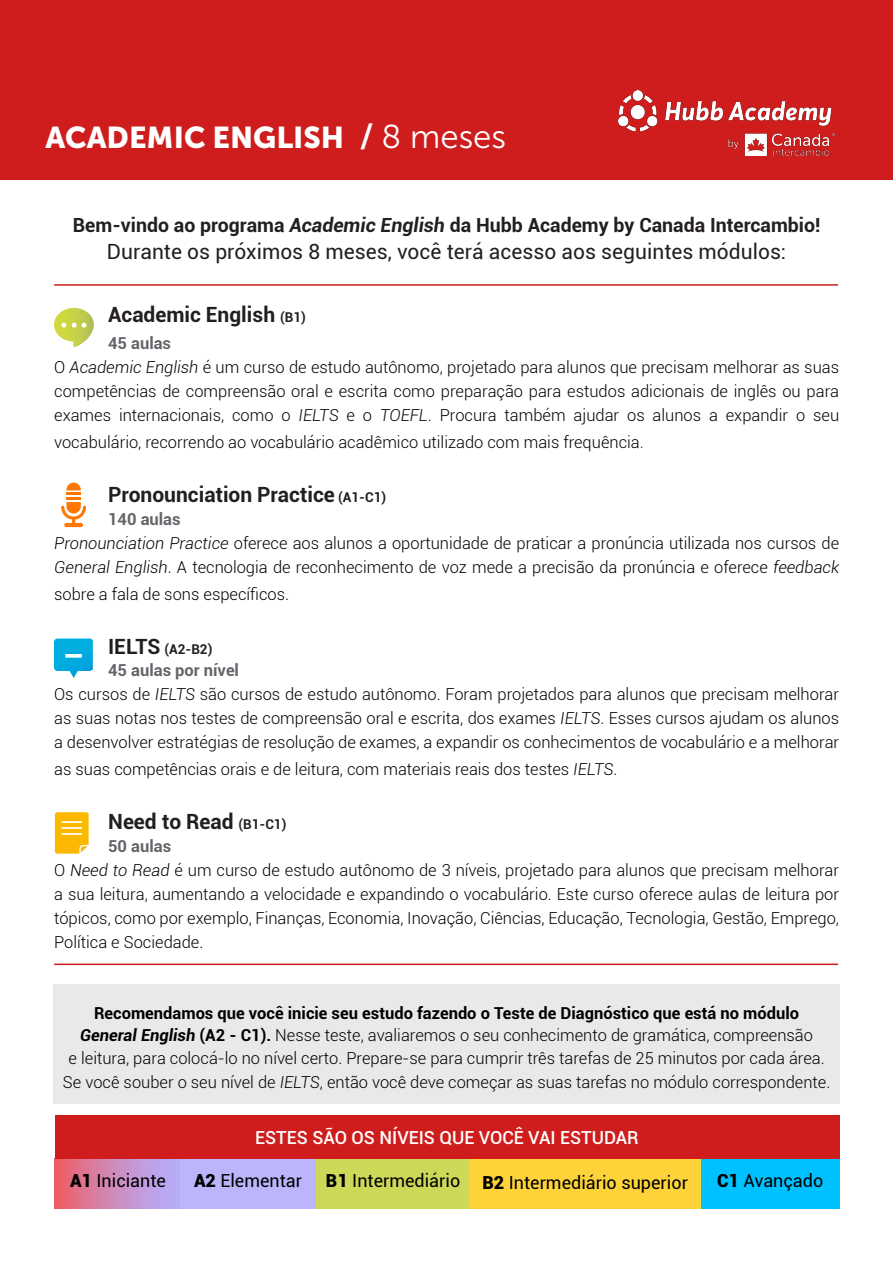
<style>
.page{position:relative;width:893px;height:1263px;background:#fff}
.page>*{position:absolute;margin:0;border:0;box-sizing:border-box;transform-origin:0 0}
.t1{font:30px "Museo Sans 900";color:#fff}
.t2{font:700 21px "Roboto";color:#231f20}
.t3{font:21px "Roboto";color:#231f20}
.t4{font:700 19.5px "Roboto";color:#231f20}
.t5{font:18px "Roboto";color:#000}
.t6{font:500 18px "Roboto";color:#fff}
.t7{font:300 16.5px/24px "Roboto";color:#000}
.t8{font:700 13.5px "Roboto";color:#231f20}
.s1{font-family:"Museo Sans 700";font-size:33px}
.s2{font-family:"Museo Sans 300";font-size:33px}
.s3{font-style:italic}
.s4{font-size:13.5px}
.s5{font-weight:700;color:#63656a}
.s6{color:#231f20}
.s7{font-size:21px}
.s8{font-weight:700}
.s9{font-weight:700;font-style:italic}
.s10{font-weight:900}
</style>
<div class="page">
<div style="left:54px;top:984px;width:786px;height:120px;background:#eae8e8"></div>
<div style="left:0;top:0;width:893px;height:180px;background:#ce1d1c"></div>
<hr style="left:54px;top:284px;width:784px;height:2px;background:#ce1d1c">
<hr style="left:54px;top:963px;width:784px;height:2px;background:#ce1d1c">
<img style="left:618px;top:91px;width:217px;height:65px">
<div style="left:55px;top:1158px;width:126px;height:51px;background:linear-gradient(to right,#ec616b,#b2b3ff)"></div>
<div style="left:180px;top:1158px;width:136px;height:51px;background:#bdb5fc"></div>
<div style="left:316px;top:1158px;width:154px;height:51px;background:#cdd859"></div>
<div style="left:470px;top:1158px;width:231px;height:51px;background:#fed33a"></div>
<div style="left:701px;top:1158px;width:138px;height:51px;background:#00c1ff"></div>
<div style="left:55px;top:1115px;width:784px;height:43px;background:#ce1d1c"></div>
<svg style="left:54px;top:308px;width:40px;height:39px"></svg>
<svg style="left:66px;top:483px;width:15px;height:12px"></svg>
<svg style="left:61px;top:502px;width:25px;height:25px"></svg>
<hr style="left:66px;top:497px;width:15px;height:3px;background:#fe7700">
<svg style="left:54px;top:638px;width:39px;height:40px"></svg>
<svg style="left:55px;top:812px;width:34px;height:42px"></svg>
<h1 class="t1" style="left:45px;top:121px;width:462px">ACADEMIC ENGLISH <span class="s1">/</span> <span class="s2">8 meses</span></h1>
<p class="t4" style="left:73px;top:214px;width:749px">Bem-vindo ao programa <span class="s3">Academic English</span> da Hubb Academy by Canada Intercambio!</p>
<p class="t3" style="left:107px;top:240px;width:681px">Durante os próximos 8 meses, você terá acesso aos seguintes módulos:</p>
<p class="t2" style="left:108px;top:303px;width:199px">Academic English <span class="s4">(B1)</span></p>
<p class="t7" style="left:54px;top:332px;width:786px;text-indent:54px"><span class="s5">45 aulas<br></span>O <span class="s3">Academic English</span> é um curso de estudo autônomo, projetado para alunos que precisam melhorar as suas competências de compreensão oral e escrita como preparação para estudos adicionais de inglês ou para exames internacionais, como o <span class="s3">IELTS</span> e o <span class="s3">TOEFL</span>. Procura também ajudar os alunos a expandir o seu</p>
<p class="t7" style="left:54px;top:431px;width:591px">vocabulário, recorrendo ao vocabulário acadêmico utilizado com mais frequência<span class="s6">.</span></p>
<p class="t2" style="left:108px;top:483px;width:279px">Pronounciation Practice <span class="s4">(A1-C1)</span></p>
<p class="t7" style="left:54px;top:507px;width:786px;text-indent:54px"><span class="s5">140 aulas<br></span><span class="s3">Pronounciation Practice</span> oferece aos alunos a oportunidade de praticar a pronúncia utilizada nos cursos de<br><span class="s3">General English</span>. A tecnologia de reconhecimento de voz mede a precisão da pronúncia e oferece <span class="s3">feedback</span></p>
<p class="t7" style="left:54px;top:582px;width:236px">sobre a fala de sons específicos.</p>
<p class="t8" style="left:108px;top:641px;width:106px"><span class="s7">IELTS</span> (A2-B2)</p>
<p class="t7" style="left:54px;top:659px;width:786px;text-indent:54px"><span class="s5">45 aulas por nível<br></span>Os cursos de <span class="s3">IELTS</span> são cursos de estudo autônomo. Foram projetados para alunos que precisam melhorar as suas notas nos testes de compreensão oral e escrita, dos exames <span class="s3">IELTS</span>. Esses cursos ajudam os alunos a desenvolver estratégias de resolução de exames, a expandir os conhecimentos de vocabulário e a melhorar</p>
<p class="t7" style="left:54px;top:758px;width:565px">as suas competências orais e de leitura, com materiais reais dos testes <span class="s3">IELTS</span>.</p>
<p class="t2" style="left:108px;top:810px;width:180px">Need to Read <span class="s4">(B1-C1)</span></p>
<p class="t7" style="left:54px;top:834px;width:786px;text-indent:54px"><span class="s5">50 aulas<br></span>O <span class="s3">Need to Read</span> é um curso de estudo autônomo de 3 níveis, projetado para alunos que precisam melhorar a sua leitura, aumentando a velocidade e expandindo o vocabulário. Este curso oferece aulas de leitura por tópicos, como por exemplo, Finanças, Economia, Inovação, Ciências, Educação, Tecnologia, Gestão, Emprego, Política e Sociedade.</p>
<p class="t7" style="left:69px;top:1001px;width:757px;line-height:22.5px;text-align:center"><span class="s8">Recomendamos que você inicie seu estudo fazendo o Teste de Diagnóstico que está no módulo<br></span><span class="s9">General English</span> <span class="s8">(A2 - C1).</span> Nesse teste, avaliaremos o seu conhecimento de gramática, compreensão<br>e leitura, para colocá-lo no nível certo. Prepare-se para cumprir três tarefas de 25 minutos por cada área.</p>
<p class="t7" style="left:63px;top:1070px;width:769px">Se você souber o seu nível de <span class="s3">IELTS</span>, então você deve começar as suas tarefas no módulo correspondente.</p>
<p class="t6" style="left:255px;top:1127px;width:385px">ESTES SÃO OS NÍVEIS QUE VOCÊ VAI ESTUDAR</p>
<p class="t5" style="left:70px;top:1171px;width:97px"><span class="s10">A1</span> Iniciante</p>
<p class="t5" style="left:194px;top:1171px;width:109px"><span class="s10">A2</span> Elementar</p>
<p class="t5" style="left:326px;top:1172px;width:364px"><span class="s10">B1</span> Intermediário <span class="s10">B2</span> Intermediário superior</p>
<p class="t5" style="left:717px;top:1171px;width:108px"><span class="s10">C1</span> Avançado</p>
</div>
